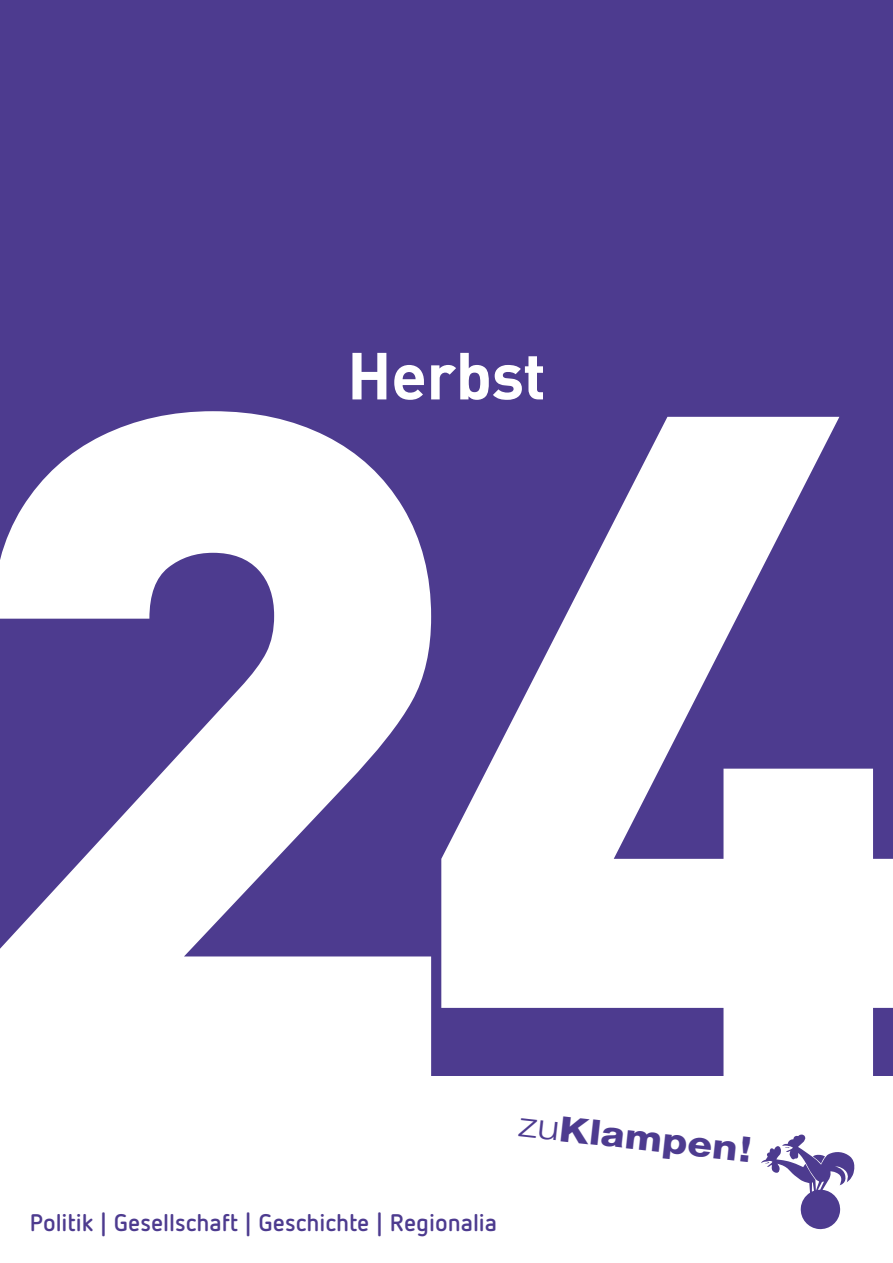
<style>
.page{position:relative;width:893px;height:1263px;background:#fff}
.page>*{position:absolute;margin:0;border:0;box-sizing:border-box;transform-origin:0 0}
.t1{font:900 956.85px "DIN";color:#fff}
.t2{font:700 65.4px "DIN";letter-spacing:-.01em;color:#fff}
.t3{font:800 35.1px "Helvetica Neue LT Std";color:#4d3b8f;scale:1.16 1}
.t4{font:700 24px "Netto OT";color:#4d3b8f}
.s1{font-weight:300}
</style>
<div class="page">
<div style="left:0;top:0;width:893px;height:1076px;background:#4d3b8f"></div>
<svg style="left:761px;top:1134px;width:94px;height:96px"></svg>
<h2 class="t2" style="left:347px;top:333px;width:200px">Herbst</h2>
<h1 class="t1" style="left:-58px;top:111px;width:1008px">24</h1>
<h3 class="t3" style="left:521px;top:1104px;width:203px;rotate:6deg"><span class="s1">zu</span>Klampen!</h3>
<p class="t4" style="left:30px;top:1207px;width:469px">Politik | Gesellschaft | Geschichte | Regionalia</p>
</div>
